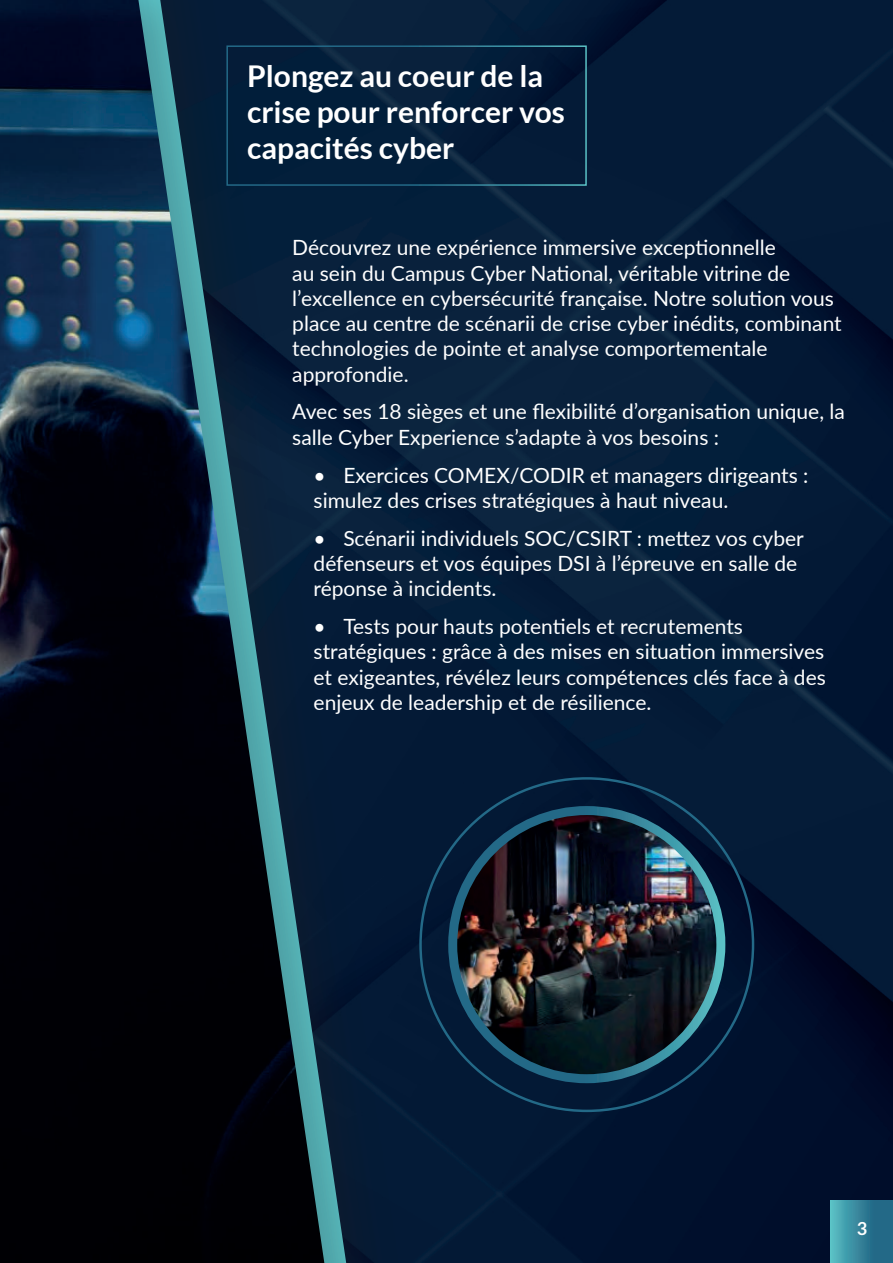
<style>
.page{position:relative;width:893px;height:1263px;background:#fff}
.page>*{position:absolute;margin:0;border:0;box-sizing:border-box;transform-origin:0 0}
.t1{font:700 30px/36px "Lato";color:#fff}
.t2{font:21px/25.2px "Lato";color:#fff}
.t3{font:700 18px "Lato";color:#fff}
</style>
<div class="page">
<img style="left:425px;top:0;width:468px;height:1263px">
<div style="left:0;top:0;width:425px;height:1263px;background:#041b37"></div>
<img style="left:0;top:0;width:324px;height:1263px">
<img style="left:453px;top:810px;width:268px;height:269px;border-radius:134px">
<div style="left:448px;top:806px;width:277px;height:277px;border:9px solid #fff;border-radius:50%"></div>
<div style="left:0;top:99px;width:9px;height:163px;background:#231f20;opacity:.2"></div>
<svg style="left:830px;top:1200px;width:63px;height:63px;background:#35869c"></svg>
<h1 class="t1" style="left:247px;top:58px;width:319px">Plongez au coeur de la crise pour renforcer vos capacités cyber</h1>
<p class="t2" style="left:292px;top:234px;width:551px">Découvrez une expérience immersive exceptionnelle<br>au sein du Campus Cyber National, véritable vitrine de l’excellence en cybersécurité française. Notre solution vous place au centre de scénarii de crise cyber inédits, combinant technologies de pointe et analyse comportementale approfondie.</p>
<p class="t2" style="left:292px;top:398px;width:554px">Avec ses 18 sièges et une flexibilité d’organisation unique, la salle Cyber Experience s’adapte à vos besoins :</p>
<p class="t2" style="left:314px;top:461px;width:496px">• Exercices COMEX/CODIR et managers dirigeants : simulez des crises stratégiques à haut niveau.</p>
<p class="t2" style="left:314px;top:525px;width:492px">• Scénarii individuels SOC/CSIRT : mettez vos cyber défenseurs et vos équipes DSI à l’épreuve en salle de réponse à incidents.</p>
<p class="t2" style="left:314px;top:613px;width:514px">• Tests pour hauts potentiels et recrutements stratégiques : grâce à des mises en situation immersives et exigeantes, révélez leurs compétences clés face à des enjeux de leadership et de résilience.</p>
<p class="t3" style="left:857px;top:1218px;width:12px">3</p>
</div>
